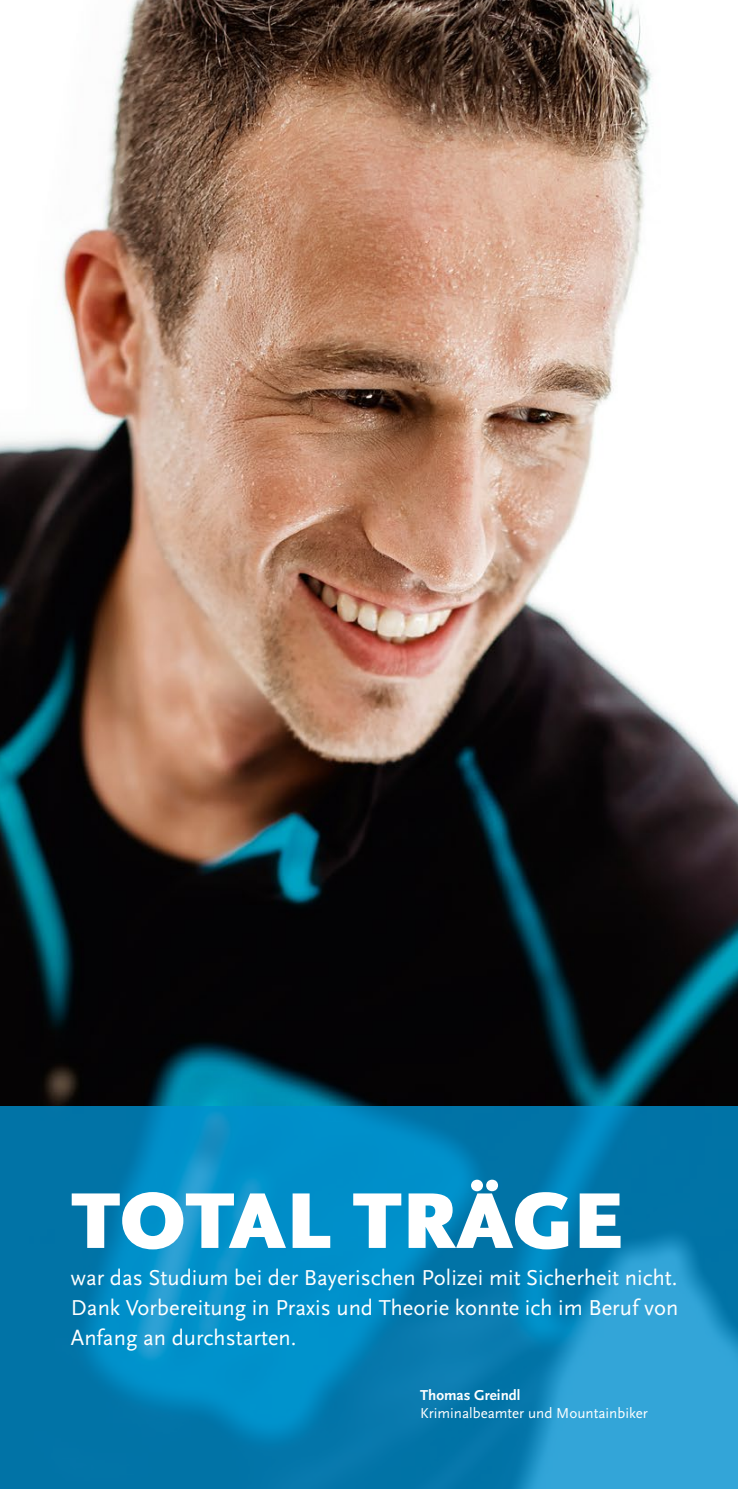
<style>
.page{position:relative;width:738px;height:1489px;background:#fff}
.page>*{position:absolute;margin:0;border:0;box-sizing:border-box;transform-origin:0 0}
.t1{font:900 82.5px "Scala Sans";color:#fff}
.t2{font:22.5px/30px "Scala Sans";color:#fff;text-align:justify}
.t3{font:15px "Scala Sans";color:#fff}
.t4{font:700 15px "Scala Sans";color:#fff}
</style>
<div class="page">
<img style="left:0;top:0;width:737px;height:1106px">
<svg style="left:0;top:1106px;width:737px;height:382px;background:#0884ba"></svg>
<h1 class="t1" style="left:71px;top:1175px;width:552px">TOTAL TRÄGE</h1>
<p class="t2" style="left:71px;top:1262px;width:608px">war das Studium bei der Bayerischen Polizei mit Sicherheit nicht.<br>Dank Vorbereitung in Praxis und Theorie konnte ich im Beruf von Anfang an durchstarten.</p>
<p class="t4" style="left:420px;top:1386px;width:102px">Thomas Greindl</p>
<p class="t3" style="left:420px;top:1404px;width:229px">Kriminalbeamter und Mountainbiker</p>
</div>
